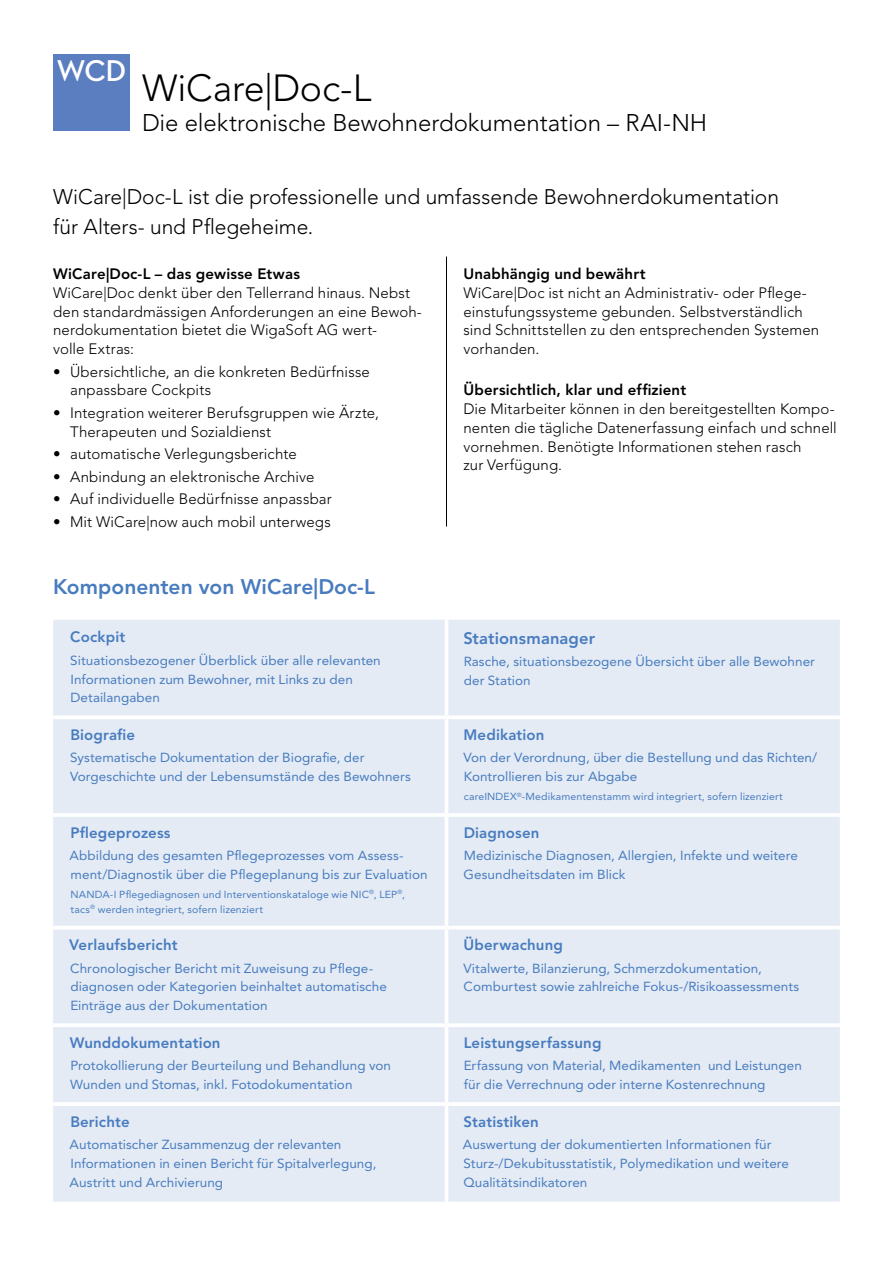
<style>
.page{position:relative;width:893px;height:1263px;background:#fff}
.page>*{position:absolute;margin:0;border:0;box-sizing:border-box;transform-origin:0 0}
.t1{font:300 37.5px "Avenir LT Std";letter-spacing:-.005em;color:#000}
.t2{font:30.6px "Neutra Text Demi SC Alt";color:#fff}
.t3{font:300 24px "Avenir LT Std";letter-spacing:-.005em;color:#000}
.t4{font:300 21px/30px "Avenir LT Std";letter-spacing:-.005em;color:#000}
.t5{font:800 21px "Avenir LT Std";color:#487cbf}
.t6{font:800 16.5px "Avenir LT Std";letter-spacing:.01em;color:#487cbf}
.t7{font:300 15px/18.8px "Avenir LT Std";letter-spacing:.005em;color:#000}
.t8{font:800 15px "Avenir LT Std";letter-spacing:.01em;color:#487cbf}
.t9{font:800 15px "Avenir LT Std";letter-spacing:.01em;color:#000}
.t10{font:13.05px/18.8px "Avenir LT Std";letter-spacing:.005em;color:#487cbf}
.t11{font:10.2px/15px "Avenir LT Std";letter-spacing:.01em;color:#487cbf}
</style>
<div class="page">
<div style="left:53px;top:54px;width:77px;height:77px;background:#5a7ebf"></div>
<hr style="left:446px;top:257px;width:1px;height:270px;background:#000">
<div style="left:53px;top:620px;width:787px;height:582px;background:#e4ebf5"></div>
<hr style="left:445px;top:620px;width:3px;height:95px;background:#fff">
<svg style="left:53px;top:715px;width:393px;height:4px"></svg>
<svg style="left:446px;top:715px;width:394px;height:4px"></svg>
<hr style="left:445px;top:719px;width:3px;height:94px;background:#fff">
<hr style="left:53px;top:813px;width:393px;height:4px;background:#fff">
<hr style="left:446px;top:813px;width:394px;height:4px;background:#fff">
<hr style="left:445px;top:817px;width:3px;height:109px;background:#fff">
<hr style="left:53px;top:926px;width:393px;height:3px;background:#fff">
<hr style="left:446px;top:926px;width:394px;height:3px;background:#fff">
<hr style="left:445px;top:929px;width:3px;height:94px;background:#fff">
<hr style="left:53px;top:1023px;width:393px;height:4px;background:#fff">
<hr style="left:446px;top:1023px;width:394px;height:4px;background:#fff">
<hr style="left:445px;top:1027px;width:3px;height:75px;background:#fff">
<hr style="left:53px;top:1102px;width:393px;height:4px;background:#fff">
<hr style="left:446px;top:1102px;width:394px;height:4px;background:#fff">
<hr style="left:445px;top:1106px;width:3px;height:96px;background:#fff">
<h2 class="t2" style="left:56px;top:52px;width:72px">WCD</h2>
<h1 class="t1" style="left:142px;top:66px;width:231px">WiCare|Doc-L</h1>
<h3 class="t3" style="left:142px;top:108px;width:567px">Die elektronische Bewohnerdokumentation – RAI-NH</h3>
<h3 class="t4" style="left:53px;top:182px;width:727px">WiCare|Doc-L ist die professionelle und umfassende Bewohnerdokumentation für Alters- und Pflegeheime.</h3>
<p class="t9" style="left:53px;top:265px;width:248px">WiCare|Doc-L – das gewisse Etwas</p>
<p class="t7" style="left:53px;top:283px;width:370px">WiCare|Doc denkt über den Tellerrand hinaus. Nebst den standardmässigen Anforderungen an eine Bewoh&shy;nerdokumentation bietet die WigaSoft AG wert-<br>volle Extras:</p>
<p class="t7" style="left:70px;top:362px;width:301px;text-indent:-17px">• Übersichtliche, an die konkreten Bedürfnisse anpassbare Cockpits</p>
<p class="t7" style="left:70px;top:403px;width:310px;text-indent:-17px">• Integration weiterer Berufsgruppen wie Ärzte,<br>Therapeuten und Sozialdienst</p>
<p class="t7" style="left:53px;top:445px;width:245px">• automatische Verlegungsberichte</p>
<p class="t7" style="left:53px;top:467px;width:263px">• Anbindung an elektronische Archive</p>
<p class="t7" style="left:53px;top:490px;width:280px">• Auf individuelle Bedürfnisse anpassbar</p>
<p class="t7" style="left:53px;top:512px;width:279px">• Mit WiCare|now auch mobil unterwegs</p>
<h3 class="t5" style="left:53px;top:574px;width:323px">Komponenten von WiCare|Doc-L</h3>
<p class="t8" style="left:70px;top:628px;width:57px">Cockpit</p>
<p class="t10" style="left:70px;top:651px;width:312px">Situationsbezogener Überblick über alle relevanten<br>Informationen zum Bewohner, mit Links zu den<br>Detailangaben</p>
<p class="t8" style="left:70px;top:726px;width:66px">Biografie</p>
<p class="t10" style="left:70px;top:749px;width:342px">Systematische Dokumentation der Biografie, der<br>Vorgeschichte und der Lebensumstände des Bewohners</p>
<p class="t8" style="left:70px;top:823px;width:102px">Pflegeprozess</p>
<p class="t10" style="left:70px;top:846px;width:360px">Abbildung des gesamten Pflegeprozesses vom Assess&shy;ment/Diagnostik über die Pflegeplanung bis zur Evaluation</p>
<p class="t11" style="left:71px;top:887px;width:336px">NANDA-I Pflegediagnosen und Interventionskataloge wie NIC<sup>®</sup>, LEP<sup>®</sup>, tacs<sup>®</sup> werden integriert, sofern lizenziert</p>
<p class="t8" style="left:69px;top:936px;width:110px">Verlaufsbericht</p>
<p class="t10" style="left:70px;top:959px;width:318px">Chronologischer Bericht mit Zuweisung zu Pflege&shy;diagnosen oder Kategorien beinhaltet automatische<br>Einträge aus der Dokumentation</p>
<p class="t8" style="left:70px;top:1034px;width:152px">Wunddokumentation</p>
<p class="t10" style="left:70px;top:1056px;width:322px">Protokollierung der Beurteilung und Behandlung von<br>Wunden und Stomas, inkl. Fotodokumentation</p>
<p class="t8" style="left:70px;top:1112px;width:61px">Berichte</p>
<p class="t10" style="left:70px;top:1135px;width:308px">Automatischer Zusammenzug der relevanten<br>Informationen in einen Bericht für Spitalverlegung,<br>Austritt und Archivierung</p>
<p class="t9" style="left:463px;top:265px;width:184px">Unabhängig und bewährt</p>
<p class="t7" style="left:463px;top:283px;width:357px">WiCare|Doc ist nicht an Administrativ- oder Pflege&shy;einstufungssysteme gebunden. Selbstverständlich sind Schnittstellen zu den entsprechenden Systemen vorhanden.</p>
<p class="t9" style="left:463px;top:381px;width:224px">Übersichtlich, klar und effizient</p>
<p class="t7" style="left:463px;top:400px;width:375px">Die Mitarbeiter können in den bereitgestellten Kompo&shy;nenten die tägliche Datenerfassung einfach und schnell vornehmen. Benötigte Informationen stehen rasch<br>zur Verfügung.</p>
<p class="t6" style="left:463px;top:628px;width:133px">Stationsmanager</p>
<p class="t10" style="left:464px;top:652px;width:353px">Rasche, situationsbezogene Übersicht über alle Bewohner der Station</p>
<p class="t8" style="left:464px;top:726px;width:82px">Medikation</p>
<p class="t10" style="left:463px;top:749px;width:355px">Von der Verordnung, über die Bestellung und das Richten/<br>Kontrollieren bis zur Abgabe</p>
<p class="t11" style="left:464px;top:789px;width:321px">careINDEX<sup>®</sup>-Medikamentenstamm wird integriert, sofern lizenziert</p>
<p class="t8" style="left:464px;top:823px;width:77px">Diagnosen</p>
<p class="t10" style="left:464px;top:846px;width:336px">Medizinische Diagnosen, Allergien, Infekte und weitere<br>Gesundheitsdaten im Blick</p>
<p class="t8" style="left:464px;top:936px;width:101px">Überwachung</p>
<p class="t10" style="left:463px;top:959px;width:337px">Vitalwerte, Bilanzierung, Schmerzdokumentation,<br>Comburtest sowie zahlreiche Fokus-/Risikoassessments</p>
<p class="t8" style="left:464px;top:1034px;width:139px">Leistungserfassung</p>
<p class="t10" style="left:464px;top:1056px;width:340px">Erfassung von Material, Medikamenten und Leistungen für die Verrechnung oder interne Kostenrechnung</p>
<p class="t8" style="left:464px;top:1112px;width:77px">Statistiken</p>
<p class="t10" style="left:463px;top:1135px;width:328px">Auswertung der dokumentierten Informationen für<br>Sturz-/Dekubitusstatistik, Polymedikation und weitere<br>Qualitätsindikatoren</p>
</div>
